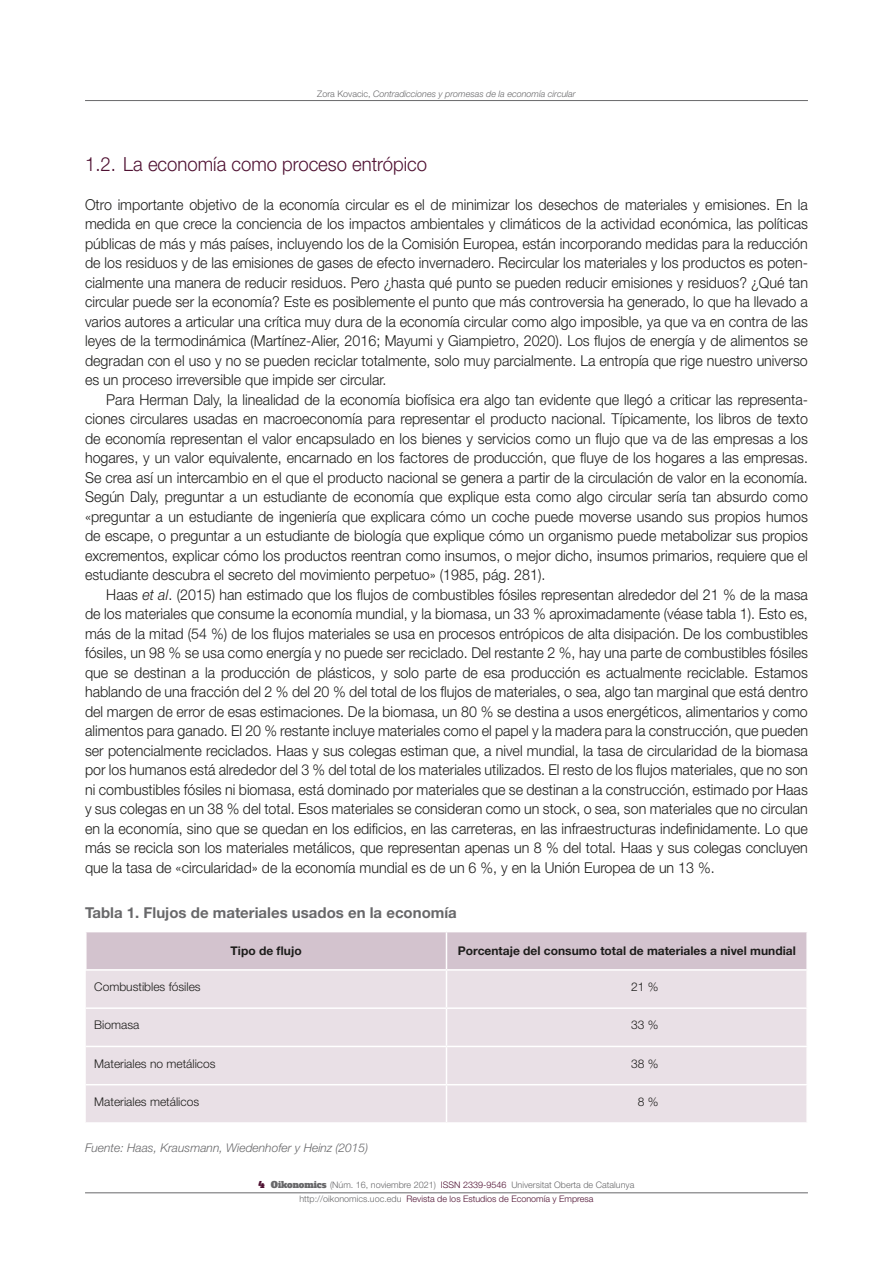
<style>
.page{position:relative;width:893px;height:1263px;background:#fff}
.page>*{position:absolute;margin:0;border:0;box-sizing:border-box;transform-origin:0 0}
._03_apartat_1_1{font:300 19.5px "Helvetica Neue LT Std";color:#4f1132;scale:.95 1}
._02_texto_base{font:300 15px/19.5px "Helvetica Neue LT Std";color:#1d1d1b;text-align:justify;scale:.95 1}
._02_texto_base_1{font:300 15px/19.5px "Helvetica Neue LT Std";color:#1d1d1b;text-align:justify;scale:.95 1}
.titulo_figures_taule{font:700 15px "Helvetica Neue LT Std";color:#68686a}
.table_txt{font:300 12px "Helvetica Neue LT Std";color:#1d1d1b}
.table_h1{font:700 12px "Helvetica Neue LT Std";color:#1d1d1b}
.Fuente_figures_taule{font:italic 300 12px "Helvetica Neue LT Std";color:#68686a}
.t1{font:300 9px/13.6px "Helvetica Neue LT Std";color:#68686a;text-align:center}
.t2{font:italic 300 9px "Helvetica Neue LT Std";color:#68686a}
.s1{font-style:normal}
.s2{font-style:italic}
.s3{font-family:"Alfa Slab One";font-weight:400;color:#4f1132}
.s4{font-family:"Alfa Slab One";font-weight:400}
.s5{color:#4f1132}
</style>
<div class="page">
<hr style="left:85px;top:100px;width:723px;height:1px;background:#68686a">
<hr style="left:85px;top:1192px;width:723px;height:1px;background:#68686a">
<div style="left:87px;top:932px;width:719px;height:37px;background:#d3c3ce"></div>
<div style="left:86px;top:971px;width:720px;height:151px;background:#e9e0e6"></div>
<hr style="left:446px;top:932px;width:1px;height:37px;background:#fff">
<hr style="left:446px;top:971px;width:1px;height:36px;background:#fff">
<hr style="left:86px;top:1007px;width:360px;height:2px;background:#fff">
<hr style="left:446px;top:1009px;width:1px;height:37px;background:#fff">
<hr style="left:86px;top:1046px;width:360px;height:1px;background:#fff">
<hr style="left:446px;top:1047px;width:1px;height:37px;background:#fff">
<hr style="left:86px;top:1084px;width:360px;height:1px;background:#fff">
<hr style="left:446px;top:1085px;width:1px;height:37px;background:#fff">
<hr style="left:446px;top:1007px;width:362px;height:2px;background:#fff">
<hr style="left:446px;top:1046px;width:362px;height:1px;background:#fff">
<hr style="left:446px;top:1084px;width:362px;height:1px;background:#fff">
<p class="t2" style="left:317px;top:89px;width:260px"><span class="s1">Zora Kovacic,</span> Contradicciones y promesas de la economía circular</p>
<h2 class="_03_apartat_1_1" style="left:85px;top:152px;width:362px">1.2. La economía como proceso entrópico</h2>
<p class="_02_texto_base_1" style="left:85px;top:194px;width:763px">Otro importante objetivo de la economía circular es el de minimizar los desechos de materiales y emisiones. En la medida en que crece la conciencia de los impactos ambientales y climáticos de la actividad económica, las políticas públicas de más y más países, incluyendo los de la Comisión Europea, están incorporando medidas para la reducción de los residuos y de las emisiones de gases de efecto invernadero. Recircular los materiales y los productos es poten&shy;cialmente una manera de reducir residuos. Pero ¿hasta qué punto se pueden reducir emisiones y residuos? ¿Qué tan circular puede ser la economía? Este es posiblemente el punto que más controversia ha generado, lo que ha llevado a varios autores a articular una crítica muy dura de la economía circular como algo imposible, ya que va en contra de las leyes de la termodinámica (Martínez-Alier, 2016; Mayumi y Giampietro, 2020). Los flujos de energía y de alimentos se degradan con el uso y no se pueden reciclar totalmente, solo muy parcialmente. La entropía que rige nuestro universo es un proceso irreversible que impide ser circular.</p>
<p class="_02_texto_base" style="left:85px;top:389px;width:762px;text-indent:21px">Para Herman Daly, la linealidad de la economía biofísica era algo tan evidente que llegó a criticar las representa&shy;ciones circulares usadas en macroeconomía para representar el producto nacional. Típicamente, los libros de texto de economía representan el valor encapsulado en los bienes y servicios como un flujo que va de las empresas a los hogares, y un valor equivalente, encarnado en los factores de producción, que fluye de los hogares a las empresas.<br>Se crea así un intercambio en el que el producto nacional se genera a partir de la circulación de valor en la economía.<br>Según Daly, preguntar a un estudiante de economía que explique esta como algo circular sería tan absurdo como «preguntar a un estudiante de ingeniería que explicara cómo un coche puede moverse usando sus propios humos de escape, o preguntar a un estudiante de biología que explique cómo un organismo puede metabolizar sus propios excrementos, explicar cómo los productos reentran como insumos, o mejor dicho, insumos primarios, requiere que el estudiante descubra el secreto del movimiento perpetuo» (1985, pág. 281).</p>
<p class="_02_texto_base" style="left:85px;top:584px;width:762px;text-indent:21px">Haas <span class="s2">et al</span>. (2015) han estimado que los flujos de combustibles fósiles representan alrededor del 21 % de la masa de los materiales que consume la economía mundial, y la biomasa, un 33 % aproximadamente (véase tabla 1). Esto es, más de la mitad (54 %) de los flujos materiales se usa en procesos entrópicos de alta disipación. De los combustibles fósiles, un 98 % se usa como energía y no puede ser reciclado. Del restante 2 %, hay una parte de combustibles fósiles que se destinan a la producción de plásticos, y solo parte de esa producción es actualmente reciclable. Estamos hablando de una fracción del 2 % del 20 % del total de los flujos de materiales, o sea, algo tan marginal que está dentro del margen de error de esas estimaciones. De la biomasa, un 80 % se destina a usos energéticos, alimentarios y como alimentos para ganado. El 20 % restante incluye materiales como el papel y la madera para la construcción, que pueden ser potencialmente reciclados. Haas y sus colegas estiman que, a nivel mundial, la tasa de circularidad de la biomasa por los humanos está alrededor del 3 % del total de los materiales utilizados. El resto de los flujos materiales, que no son ni combustibles fósiles ni biomasa, está dominado por materiales que se destinan a la construcción, estimado por Haas y sus colegas en un 38 % del total. Esos materiales se consideran como un stock, o sea, son materiales que no circulan en la economía, sino que se quedan en los edificios, en las carreteras, en las infraestructuras indefinidamente. Lo que más se recicla son los materiales metálicos, que representan apenas un 8 % del total. Haas y sus colegas concluyen que la tasa de «circularidad» de la economía mundial es de un 6 %, y en la Unión Europea de un 13 %.</p>
<p class="titulo_figures_taule" style="left:85px;top:903px;width:373px">Tabla 1. Flujos de materiales usados en la economía</p>
<p class="table_h1" style="left:231px;top:943px;width:73px">Tipo de flujo</p>
<p class="table_h1" style="left:458px;top:943px;width:339px">Porcentaje del consumo total de materiales a nivel mundial</p>
<p class="table_txt" style="left:94px;top:979px;width:108px">Combustibles fósiles</p>
<p class="table_txt" style="left:631px;top:979px;width:29px">21 %</p>
<p class="table_txt" style="left:94px;top:1018px;width:47px">Biomasa</p>
<p class="table_txt" style="left:631px;top:1018px;width:29px">33 %</p>
<p class="table_txt" style="left:94px;top:1056px;width:123px">Materiales no metálicos</p>
<p class="table_txt" style="left:631px;top:1056px;width:29px">38 %</p>
<p class="table_txt" style="left:94px;top:1094px;width:106px">Materiales metálicos</p>
<p class="table_txt" style="left:638px;top:1094px;width:22px">8 %</p>
<p class="Fuente_figures_taule" style="left:85px;top:1140px;width:285px">Fuente: Haas, Krausmann, Wiedenhofer y Heinz (2015)</p>
<p class="t1" style="left:259px;top:1178px;width:377px"><span class="s3">4</span> <span class="s4">Oikonomics</span> (Núm. 16, noviembre 2021) <span class="s5">ISSN 2339-9546</span> Universitat Oberta de Catalunya http://oikonomics.uoc.edu <span class="s5">Revista de los Estudios de Economía y Empresa</span></p>
</div>
